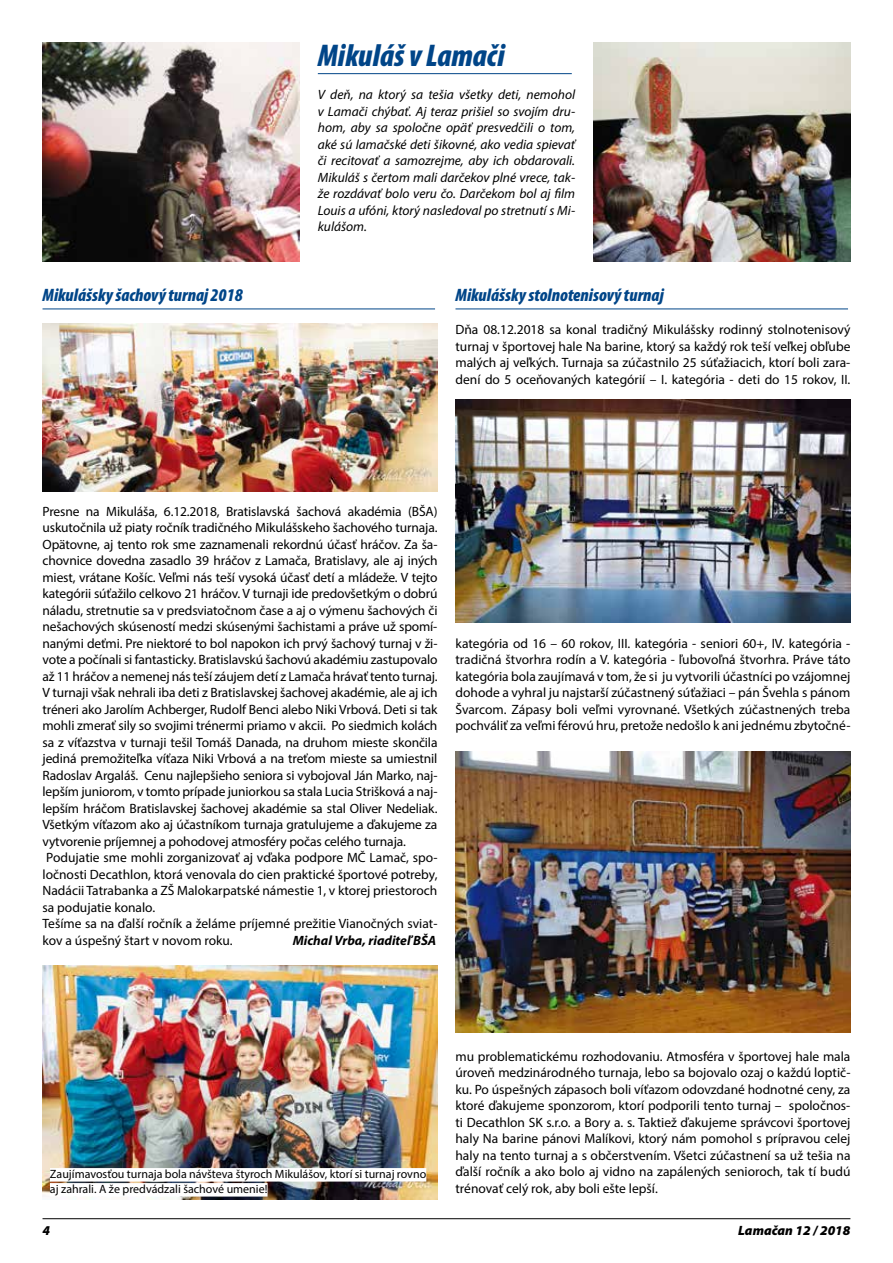
<style>
.page{position:relative;width:893px;height:1263px;background:#fff}
.page>*{position:absolute;margin:0;border:0;box-sizing:border-box;transform-origin:0 0}
.t1{font:italic 900 condensed 31.5px "Myriad Pro";color:#004588}
.t2{font:italic 900 condensed 18px "Myriad Pro";color:#004588}
.t3{font:13.5px/16.5px "Myriad Pro";letter-spacing:-.01em;color:#000;text-align:justify}
.t4{font:italic 13.5px/16.5px "Myriad Pro";color:#000;text-align:justify}
.t5{font:italic 700 13.5px "Myriad Pro";color:#000}
.t6{font:italic 900 13.5px "Myriad Pro";color:#000}
.t7{font:12px/15px "Myriad Pro";color:#000}
</style>
<div class="page">
<hr style="left:43px;top:1218px;width:807px;height:1px;background:#000">
<hr style="left:318px;top:73px;width:254px;height:1px;background:#004588">
<hr style="left:43px;top:309px;width:392px;height:1px;background:#004588">
<hr style="left:455px;top:309px;width:393px;height:1px;background:#004588">
<img style="left:593px;top:43px;width:257px;height:218px">
<img style="left:43px;top:43px;width:257px;height:218px">
<img style="left:43px;top:323px;width:394px;height:169px">
<img style="left:43px;top:965px;width:394px;height:234px">
<div style="left:50px;top:1168px;width:376px;height:13px;background:#fff"></div>
<div style="left:50px;top:1183px;width:218px;height:13px;background:#fff"></div>
<img style="left:455px;top:400px;width:395px;height:222px">
<img style="left:455px;top:751px;width:395px;height:281px">
<h2 class="t2" style="left:43px;top:286px;width:202px">Mikulášsky šachový turnaj 2018</h2>
<h1 class="t1" style="left:318px;top:39px;width:188px">Mikuláš vLamači</h1>
<p class="t4" style="left:318px;top:86px;width:259px">V deň, na ktorý sa tešia všetky deti, nemohol v Lamači chýbať. Aj teraz prišiel so svojím dru&shy;hom, aby sa spoločne opäť presvedčili o tom, aké sú lamačské deti šikovné, ako vedia spievať či recitovať a samozrejme, aby ich obdarovali.<br>Mikuláš s čertom mali darčekov plné vrece, tak&shy;že rozdávať bolo veru čo. Darčekom bol aj film Louis a ufóni, ktorý nasledoval po stretnutí s Mi&shy;kulášom.</p>
<h2 class="t2" style="left:455px;top:286px;width:210px">Mikulášsky stolnotenisový turnaj</h2>
<p class="t3" style="left:455px;top:321px;width:396px">Dňa 08.12.2018 sa konal tradičný Mikulášsky rodinný stolnotenisový turnaj v športovej hale Na barine, ktorý sa každý rok teší veľkej obľube malých aj veľkých. Turnaja sa zúčastnilo 25 súťažiacich, ktorí boli zara&shy;dení do 5 oceňovaných kategórií – I. kategória - deti do 15 rokov, II.</p>
<p class="t3" style="left:43px;top:503px;width:396px;text-align:left">Presne na Mikuláša, 6.12.2018, Bratislavská šachová akadémia (BŠA) uskutočnila už piaty ročník tradičného Mikulášskeho šachového turnaja.<br>Opätovne, aj tento rok sme zaznamenali rekordnú účasť hráčov. Za ša&shy;chovnice dovedna zasadlo 39 hráčov z Lamača, Bratislavy, ale aj iných miest, vrátane Košíc. Veľmi nás teší vysoká účasť detí a mládeže. V tejto kategórii súťažilo celkovo 21 hráčov. V turnaji ide predovšetkým o dobrú náladu, stretnutie sa v predsviatočnom čase a aj o výmenu šachových či nešachových skúseností medzi skúsenými šachistami a práve už spomí&shy;nanými deťmi. Pre niektoré to bol napokon ich prvý šachový turnaj v ži&shy;vote a počínali si fantasticky. Bratislavskú šachovú akadémiu zastupovalo až 11 hráčov a nemenej nás teší záujem detí z Lamača hrávať tento turnaj.<br>V turnaji však nehrali iba deti z Bratislavskej šachovej akadémie, ale aj ich tréneri ako Jarolím Achberger, Rudolf Benci alebo Niki Vrbová. Deti si tak mohli zmerať sily so svojimi trénermi priamo v akcii. Po siedmich kolách sa z víťazstva v turnaji tešil Tomáš Danada, na druhom mieste skončila jediná premožiteľka víťaza Niki Vrbová a na treťom mieste sa umiestnil Radoslav Argaláš. Cenu najlepšieho seniora si vybojoval Ján Marko, naj&shy;lepším juniorom, v tomto prípade juniorkou sa stala Lucia Strišková a naj&shy;lepším hráčom Bratislavskej šachovej akadémie sa stal Oliver Nedeliak.<br>Všetkým víťazom ako aj účastníkom turnaja gratulujeme a ďakujeme za vytvorenie príjemnej a pohodovej atmosféry počas celého turnaja.<br>Podujatie sme mohli zorganizovať aj vďaka podpore MČ Lamač, spo&shy;ločnosti Decathlon, ktorá venovala do cien praktické športové potreby, Nadácii Tatrabanka a ZŠ Malokarpatské námestie 1, v ktorej priestoroch sa podujatie konalo.<br>Tešíme sa na ďalší ročník a želáme príjemné prežitie Vianočných sviat&shy;kov a úspešný štart v novom roku.</p>
<p class="t5" style="left:293px;top:931px;width:145px">Michal Vrba, riaditeľ BŠA</p>
<p class="t3" style="left:455px;top:635px;width:396px">kategória od 16 – 60 rokov, III. kategória - seniori 60+, IV. kategória - tradičná štvorhra rodín a V. kategória - ľubovoľná štvorhra. Práve táto kategória bola zaujímavá v tom, že si ju vytvorili účastníci po vzájomnej dohode a vyhral ju najstarší zúčastnený súťažiaci – pán Švehla s pánom Švarcom. Zápasy boli veľmi vyrovnané. Všetkých zúčastnených treba pochváliť za veľmi férovú hru, pretože nedošlo k ani jednému zbytočné-</p>
<p class="t7" style="left:50px;top:1166px;width:378px">Zaujímavosťou turnaja bola návšteva štyroch Mikulášov, ktorí si turnaj rovno aj zahrali. A že predvádzali šachové umenie!</p>
<p class="t3" style="left:455px;top:1047px;width:396px">mu problematickému rozhodovaniu. Atmosféra v športovej hale mala úroveň medzinárodného turnaja, lebo sa bojovalo ozaj o každú loptič&shy;ku. Po úspešných zápasoch boli víťazom odovzdané hodnotné ceny, za ktoré ďakujeme sponzorom, ktorí podporili tento turnaj – spoločnos&shy;ti Decathlon SK s.r.o. a Bory a. s. Taktiež ďakujeme správcovi športovej haly Na barine pánovi Malíkovi, ktorý nám pomohol s prípravou celej haly na tento turnaj a s občerstvením. Všetci zúčastnení sa už tešia na ďalší ročník a ako bolo aj vidno na zapálených senioroch, tak tí budú trénovať celý rok, aby boli ešte lepší.</p>
<p class="t6" style="left:43px;top:1223px;width:9px">4</p>
<p class="t6" style="left:738px;top:1223px;width:114px">Lamačan 12 / 2018</p>
</div>
